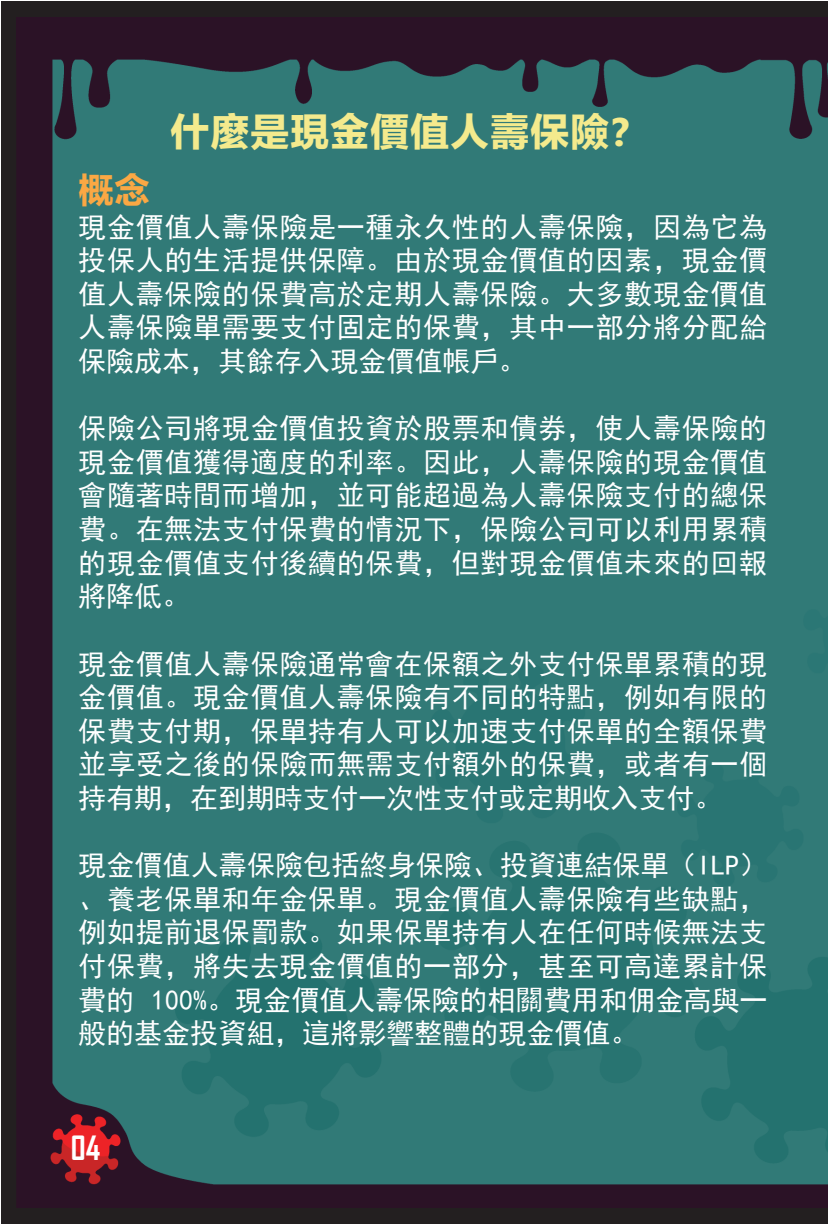
<style>
.page{position:relative;width:828px;height:1225px;background:#fff}
.page>*{position:absolute;margin:0;border:0;box-sizing:border-box;transform-origin:0 0}
.t1{font:700 40px "Sim Hei";color:#f4ea8d}
.t2{font:700 36px "Sim Hei";color:#faa844}
.t3{font:700 32px "Agency FB";color:#fff}
.t4{font:28px/33.6px "Sim Hei";letter-spacing:.025em;color:#fff;text-align:justify}
</style>
<div class="page">
<div style="left:1px;top:1px;width:827px;height:1223px;background:#231f20"></div>
<img style="left:17px;top:17px;width:811px;height:1190px">
<h1 class="t1" style="left:170px;top:107px;width:481px">什麼是現金價值人壽保險？</h1>
<p class="t2" style="left:78px;top:168px;width:73px">概念</p>
<p class="t4" style="left:78px;top:210px;width:690px">現金價值人壽保險是一種永久性的人壽保險，因為它為投保人的生活提供保障。由於現金價值的因素，現金價值人壽保險的保費高於定期人壽保險。大多數現金價值人壽保險單需要支付固定的保費，其中一部分將分配給保險成本，其餘存入現金價值帳戶。</p>
<p class="t4" style="left:78px;top:411px;width:690px">保險公司將現金價值投資於股票和債券，使人壽保險的現金價值獲得適度的利率。因此，人壽保險的現金價值會隨著時間而增加，並可能超過為人壽保險支付的總保費。在無法支付保費的情況下，保險公司可以利用累積的現金價值支付後續的保費，但對現金價值未來的回報將降低。</p>
<p class="t4" style="left:78px;top:647px;width:690px">現金價值人壽保險通常會在保額之外支付保單累積的現金價值。現金價值人壽保險有不同的特點，例如有限的保費支付期，保單持有人可以加速支付保單的全額保費並享受之後的保險而無需支付額外的保費，或者有一個持有期，在到期時支付一次性支付或定期收入支付。</p>
<p class="t4" style="left:78px;top:848px;width:690px">現金價值人壽保險包括終身保險、投資連結保單（ILP）、養老保單和年金保單。現金價值人壽保險有些缺點，例如提前退保罰款。如果保單持有人在任何時候無法支付保費，將失去現金價值的一部分，甚至可高達累計保費的 100%。現金價值人壽保險的相關費用和佣金高與一般的基金投資組，這將影響整體的現金價值。</p>
<p class="t3" style="left:71px;top:1128px;width:31px">04</p>
</div>
